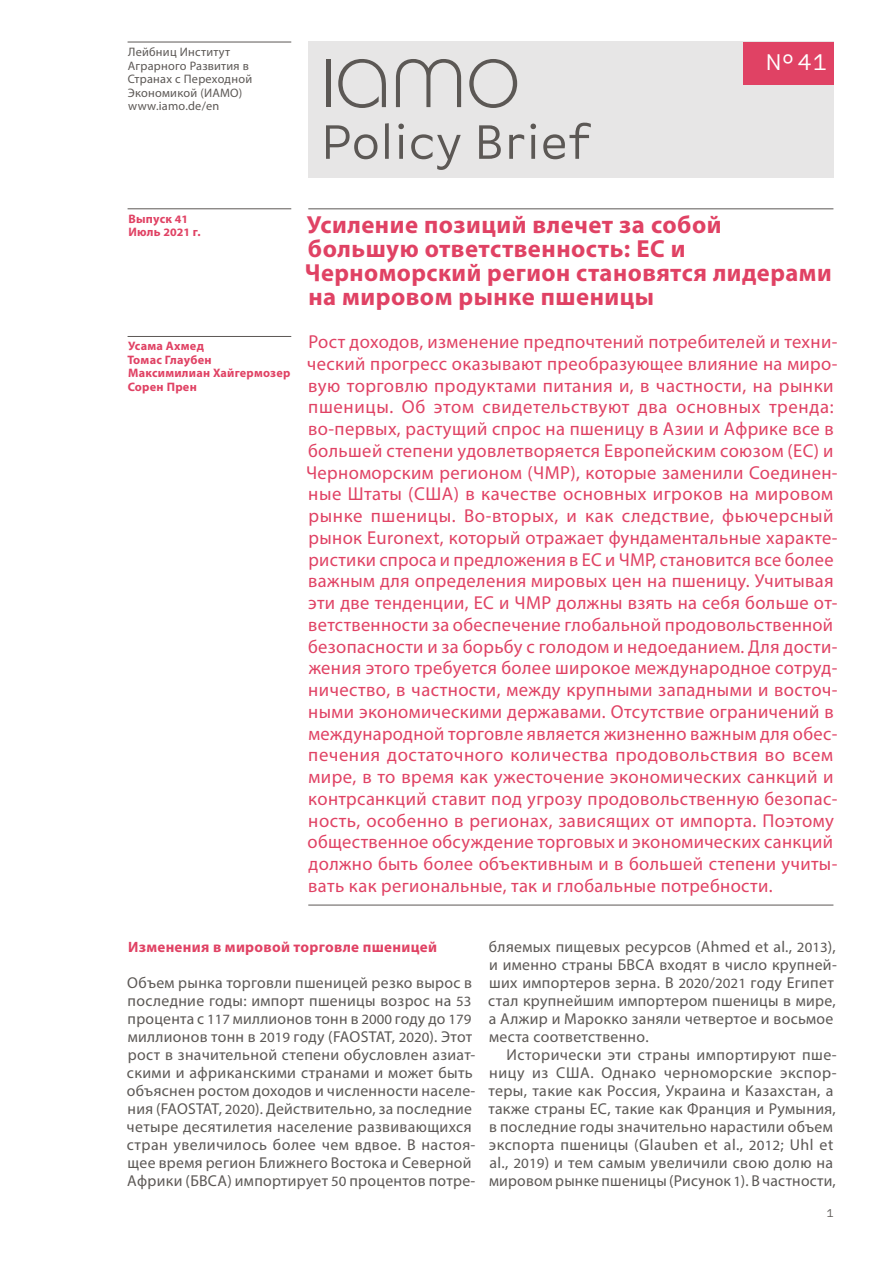
<style>
.page{position:relative;width:893px;height:1263px;background:#fff}
.page>*{position:absolute;margin:0;border:0;box-sizing:border-box;transform-origin:0 0}
.t1{font:51px "Basic Gothic Offc";color:#5c5855}
.t2{font:700 24.75px/24px "Myriad Pro";letter-spacing:.02em;color:#e04264}
.t3{font:24px "Basic Gothic Offc";color:#fff}
.t4{font:18.75px/21.8px "Myriad Pro";letter-spacing:.02em;color:#e04264}
.t5{font:15.75px/18px "Myriad Pro";letter-spacing:.02em;color:#5c5855}
.t6{font:700 15px "Myriad Pro";letter-spacing:.02em;color:#e04264}
.t7{font:12.3px/13.5px "Myriad Pro";letter-spacing:.02em;color:#5c5855}
.t8{font:700 12.3px/13.5px "Myriad Pro";letter-spacing:.02em;color:#e04264}
.t9{font:12px "Basic Gothic Offc";color:#5c5855}
.s1{font-size:11.4px}
.s2{font-size:14.25px}
</style>
<div class="page">
<div style="left:308px;top:42px;width:525px;height:136px;background:#e7e6e6"></div>
<hr style="left:308px;top:208px;width:525px;height:1px;background:#5c5855">
<hr style="left:308px;top:905px;width:525px;height:1px;background:#5c5855">
<hr style="left:128px;top:336px;width:163px;height:1px;background:#5c5855">
<hr style="left:128px;top:208px;width:163px;height:1px;background:#5c5855">
<svg style="left:396px;top:59px;width:121px;height:49px"></svg>
<svg style="left:338px;top:59px;width:48px;height:49px"></svg>
<hr style="left:326px;top:60px;width:4px;height:47px;background:#5c5855">
<div style="left:743px;top:42px;width:90px;height:42px;background:#e04264"></div>
<hr style="left:128px;top:42px;width:163px;height:1px;background:#5c5855">
<p class="t7" style="left:128px;top:45px;width:126px">Лейбниц Институт<br>Аграрного Развития в<br>Странах с Переходной<br>Экономикой (ИAMO) www.iamo.de/en</p>
<h1 class="t1" style="left:321px;top:115px;width:272px">Policy Brief</h1>
<p class="t3" style="left:766px;top:50px;width:64px">Nº41</p>
<p class="t8" style="left:128px;top:211px;width:74px">Выпуск <span class="s1">41<br></span>Июль <span class="s1">2021</span> г.</p>
<p class="t8" style="left:127px;top:339px;width:164px">Усама Ахмед<br>Томас Глаубен<br>Максимилиан Хайгермозер<br>Сорен Прен</p>
<h2 class="t2" style="left:305px;top:211px;width:528px">Усиление позиций влечет за собой большую ответственность: ЕС и<br>Черноморский регион становятся лидерами на мировом рынке пшеницы</h2>
<p class="t4" style="left:306px;top:331px;width:533px">Рост доходов, изменение предпочтений потребителей и техни&shy;ческий прогресс оказывают преобразующее влияние на миро&shy;вую торговлю продуктами питания и, в частности, на рынки пшеницы. Об этом свидетельствуют два основных тренда: во-первых, растущий спрос на пшеницу в Азии и Африке все в большей степени удовлетворяется Европейским союзом (ЕС) и Черноморским регионом (ЧМР), которые заменили Соединен&shy;ные Штаты (США) в качестве основных игроков на мировом рынке пшеницы. Во-вторых, и как следствие, фьючерсный рынок Euronext, который отражает фундаментальные характе&shy;ристики спроса и предложения в ЕС и ЧМР, становится все более важным для определения мировых цен на пшеницу. Учитывая эти две тенденции, ЕС и ЧМР должны взять на себя больше от&shy;ветственности за обеспечение глобальной продовольственной безопасности и за борьбу с голодом и недоеданием. Для дости&shy;жения этого требуется более широкое международное сотруд&shy;ничество, в частности, между крупными западными и восточ&shy;ными экономическими державами. Отсутствие ограничений в международной торговле является жизненно важным для обес&shy;печения достаточного количества продовольствия во всем мире, в то время как ужесточение экономических санкций и контрсанкций ставит под угрозу продовольственную безопас&shy;ность, особенно в регионах, зависящих от импорта. Поэтому общественное обсуждение торговых и экономических санкций должно быть более объективным и в большей степени учиты&shy;вать как региональные, так и глобальные потребности.</p>
<p class="t6" style="left:128px;top:937px;width:310px">Изменения в мировой торговле пшеницей</p>
<p class="t5" style="left:127px;top:973px;width:350px">Объем рынка торговли пшеницей резко вырос в последние годы: импорт пшеницы возрос на <span class="s2">53 </span>процента с <span class="s2">117</span> миллионов тонн в <span class="s2">2000</span> году до <span class="s2">179 </span>миллионов тонн в <span class="s2">2019</span> году (FAOSTAT, <span class="s2">2020</span>). Этот рост в значительной степени обусловлен азиат&shy;скими и африканскими странами и может быть объяснен ростом доходов и численности населе&shy;ния (FAOSTAT, <span class="s2">2020</span>). Действительно, за последние четыре десятилетия население развивающихся стран увеличилось более чем вдвое. В настоя&shy;щее время регион Ближнего Востока и Северной Африки (БВСА) импортирует <span class="s2">50</span> процентов потре-</p>
<p class="t5" style="left:488px;top:937px;width:350px">бляемых пищевых ресурсов (Ahmed et al., <span class="s2">2013</span>), и именно страны БВСА входят в число крупней&shy;ших импортеров зерна. В <span class="s2">2020</span>/<span class="s2">2021</span> году Египет стал крупнейшим импортером пшеницы в мире, а Алжир и Марокко заняли четвертое и восьмое места соответственно.</p>
<p class="t5" style="left:488px;top:1045px;width:350px;text-indent:18px">Исторически эти страны импортируют пше&shy;ницу из США. Однако черноморские экспор&shy;теры, такие как Россия, Украина и Казахстан, а также страны ЕС, такие как Франция и Румыния, в последние годы значительно нарастили объем экспорта пшеницы (Glauben et al., <span class="s2">2012</span>; Uhl et al., <span class="s2">2019</span>) и тем самым увеличили свою долю на мировом рынке пшеницы (Рисунок <span class="s2">1</span>). В частности,</p>
<p class="t9" style="left:826px;top:1207px;width:9px">1</p>
</div>
